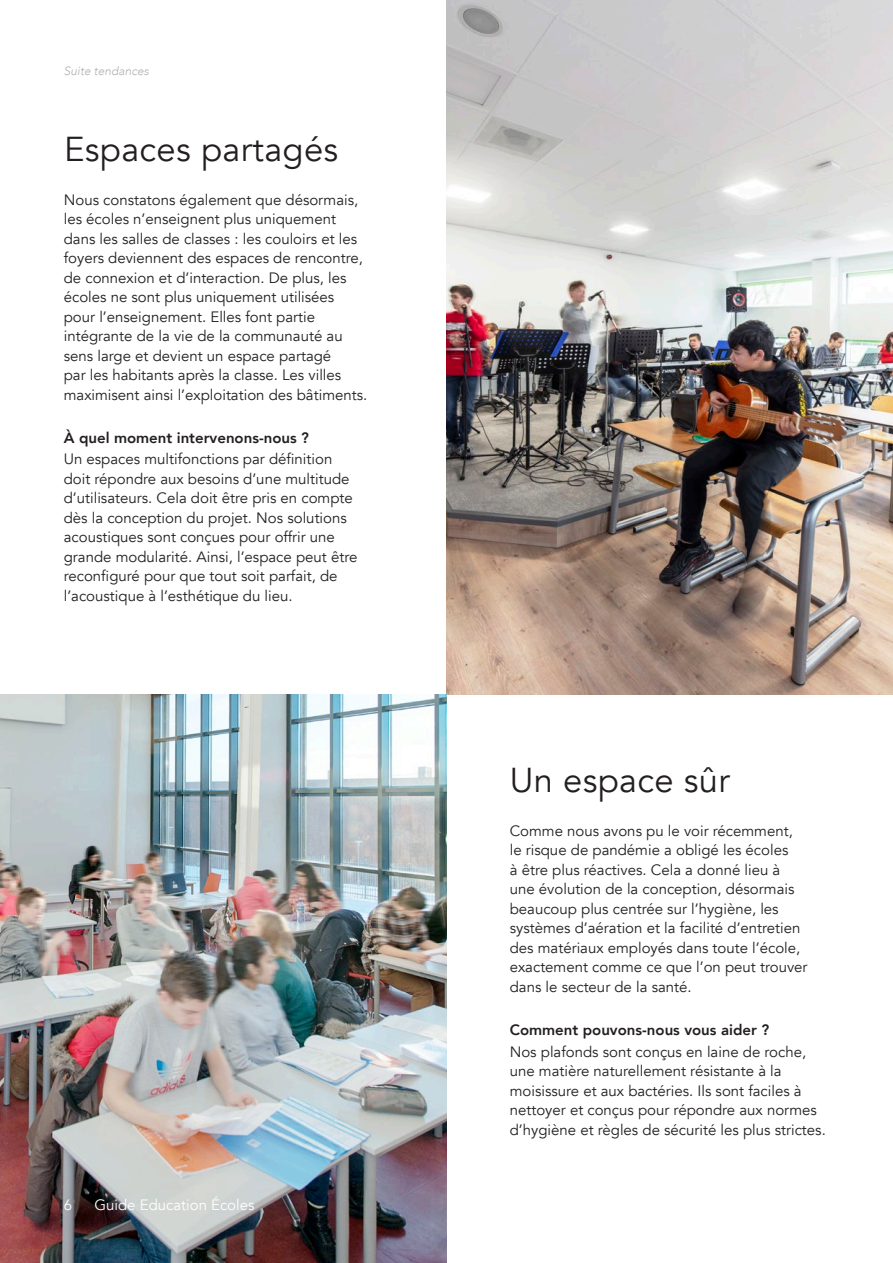
<style>
.page{position:relative;width:893px;height:1263px;background:#fff}
.page>*{position:absolute;margin:0;border:0;box-sizing:border-box;transform-origin:0 0}
.t1{font:34.5px "Avenir";letter-spacing:.01em;color:#231f20}
.t2{font:15px/19.5px "Avenir";color:#231f20}
.t3{font:800 15px "Avenir";color:#231f20}
.t4{font:15px "Avenir";color:#fff}
.t5{font:italic 300 12px "Avenir";color:#adafb1}
</style>
<div class="page">
<img style="left:446px;top:0;width:447px;height:695px">
<img style="left:0;top:695px;width:446px;height:568px">
<p class="t5" style="left:64px;top:64px;width:87px">Suite tendances</p>
<h1 class="t1" style="left:64px;top:128px;width:276px">Espaces partagés</h1>
<p class="t2" style="left:64px;top:190px;width:305px">Nous constatons également que désormais, les écoles n’enseignent plus uniquement dans les salles de classes : les couloirs et les foyers deviennent des espaces de rencontre, de connexion et d’interaction. De plus, les écoles ne sont plus uniquement utilisées pour l’enseignement. Elles font partie intégrante de la vie de la communauté au sens large et devient un espace partagé<br>par les habitants après la classe. Les villes maximisent ainsi l’exploitation des bâtiments.</p>
<p class="t3" style="left:64px;top:426px;width:247px">À quel moment intervenons-nous ?</p>
<p class="t2" style="left:64px;top:450px;width:295px">Un espaces multifonctions par définition doit répondre aux besoins d’une multitude d’utilisateurs. Cela doit être pris en compte dès la conception du projet. Nos solutions acoustiques sont conçues pour offrir une grande modularité. Ainsi, l’espace peut être reconfiguré pour que tout soit parfait, de l’acoustique à l’esthétique du lieu.</p>
<p class="t4" style="left:64px;top:1196px;width:10px">6</p>
<p class="t4" style="left:94px;top:1196px;width:162px">Guide Education Écoles</p>
<h1 class="t1" style="left:510px;top:760px;width:222px">Un espace sûr</h1>
<p class="t2" style="left:510px;top:821px;width:299px">Comme nous avons pu le voir récemment, le risque de pandémie a obligé les écoles<br>à être plus réactives. Cela a donné lieu à une évolution de la conception, désormais beaucoup plus centrée sur l’hygiène, les systèmes d’aération et la facilité d’entretien des matériaux employés dans toute l’école, exactement comme ce que l’on peut trouver dans le secteur de la santé.</p>
<p class="t3" style="left:510px;top:1018px;width:261px">Comment pouvons-nous vous aider ?</p>
<p class="t2" style="left:510px;top:1042px;width:318px">Nos plafonds sont conçus en laine de roche, une matière naturellement résistante à la moisissure et aux bactéries. Ils sont faciles à nettoyer et conçus pour répondre aux normes d’hygiène et règles de sécurité les plus strictes.</p>
</div>
